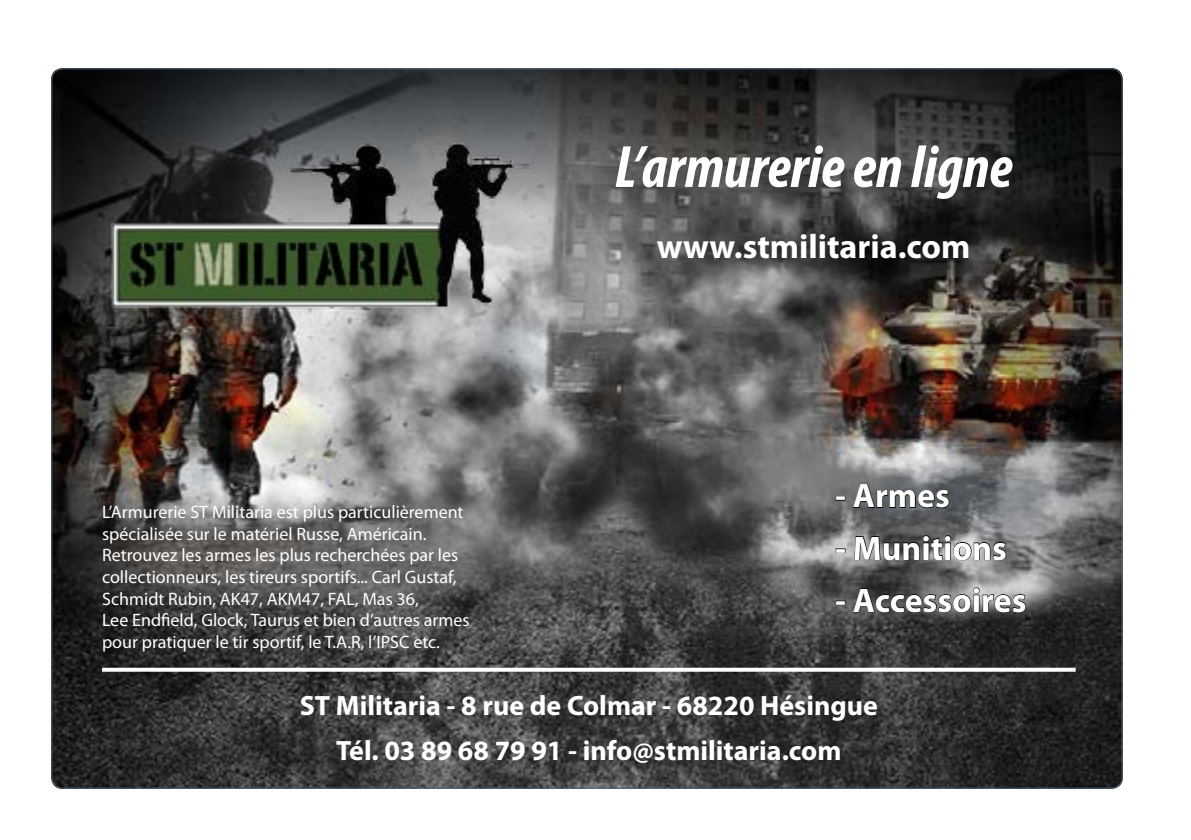
<style>
.page{position:relative;width:1191px;height:840px;background:#fff}
.page>*{position:absolute;margin:0;border:0;box-sizing:border-box;transform-origin:0 0}
.t1{font:italic 700 condensed 60px "Myriad Pro";color:#fff}
.t2{font:700 34px "Myriad Pro";color:#fff}
.t3{font:700 28px/45px "Myriad Pro";color:#fff;text-align:center}
.t4{font:18px/21.6px "Myriad Pro";color:#fff}
</style>
<div class="page">
<img style="left:51px;top:68px;width:1071px;height:720px">
<div style="left:835px;top:496px;width:10px;height:4px;border:1px solid #000"></div>
<svg style="left:852px;top:478px;width:154px;height:82px;background:#626466"></svg>
<div style="left:835px;top:600px;width:10px;height:4px;border:1px solid #000"></div>
<svg style="left:852px;top:584px;width:174px;height:28px;background:#626262"></svg>
<svg style="left:102px;top:667px;width:973px;height:4px"></svg>
<img style="left:102px;top:115px;width:443px;height:211px">
<h1 class="t1" style="left:615px;top:129px;width:399px">L’armurerie en ligne</h1>
<p class="t4" style="left:102px;top:500px;width:369px">L’Armurerie ST Militaria est plus particulièrement spécialisée sur le matériel Russe, Américain.<br>Retrouvez les armes les plus recherchées par les collectionneurs, les tireurs sportifs... Carl Gustaf, Schmidt Rubin, AK47, AKM47, FAL, Mas 36,<br>Lee Endfield, Glock, Taurus et bien d’autres armes pour pratiquer le tir sportif, le T.A.R, l’IPSC etc.</p>
<h2 class="t2" style="left:656px;top:224px;width:315px">www.stmilitaria.com</h2>
<h2 class="t2" style="left:835px;top:473px;width:116px">- Armes</h2>
<h2 class="t2" style="left:835px;top:525px;width:173px">- Munitions</h2>
<h2 class="t2" style="left:835px;top:577px;width:193px">- Accessoires</h2>
<h3 class="t3" style="left:300px;top:681px;width:580px">ST Militaria - 8 rue de Colmar - 68220 Hésingue<br>Tél. 03 89 68 79 91 - info@stmilitaria.com</h3>
</div>
